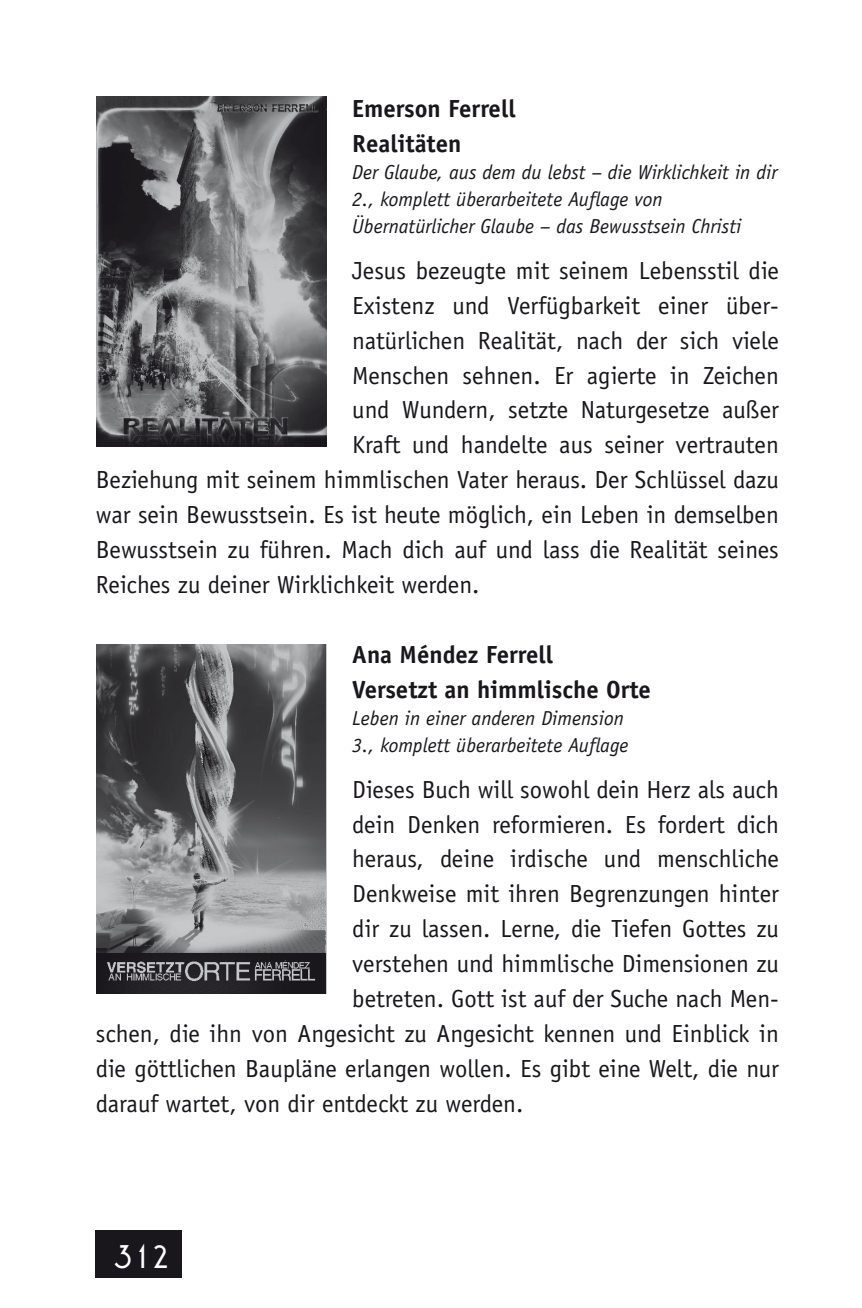
<style>
.page{position:relative;width:862px;height:1308px;background:#fff}
.page>*{position:absolute;margin:0;border:0;box-sizing:border-box;transform-origin:0 0}
.t1{font:700 31.5px "LT Oksana";color:#fff}
.t2{font:24.75px "Officina Sans";color:#1a171c}
.t3{font:700 24.75px "Officina Sans";color:#1a171c}
.t4{font:italic 20.25px "Officina Sans";color:#1a171c}
</style>
<div class="page">
<div style="left:96px;top:1230px;width:86px;height:47px;background:#1a171c"></div>
<img style="left:96px;top:97px;width:230px;height:349px">
<img style="left:96px;top:644px;width:229px;height:349px">
<p class="t3" style="left:352px;top:93px;width:165px">Emerson Ferrell</p>
<p class="t3" style="left:352px;top:128px;width:111px">Realitäten</p>
<p class="t4" style="left:352px;top:160px;width:426px">Der Glaube, aus dem du lebst – die Wirklichkeit in dir</p>
<p class="t4" style="left:352px;top:187px;width:311px">2., komplett überarbeitete Auflage von</p>
<p class="t4" style="left:352px;top:214px;width:390px">Übernatürlicher Glaube – das Bewusstsein Christi</p>
<p class="t2" style="left:352px;top:256px;width:428px">Jesus bezeugte mit seinem Lebensstil die</p>
<p class="t2" style="left:352px;top:291px;width:428px">Existenz und Verfügbarkeit einer über-</p>
<p class="t2" style="left:352px;top:326px;width:428px">natürlichen Realität, nach der sich viele</p>
<p class="t2" style="left:352px;top:361px;width:428px">Menschen sehnen. Er agierte in Zeichen</p>
<p class="t2" style="left:352px;top:395px;width:428px">und Wundern, setzte Naturgesetze außer</p>
<p class="t2" style="left:352px;top:430px;width:428px">Kraft und handelte aus seiner vertrauten</p>
<p class="t2" style="left:96px;top:465px;width:684px">Beziehung mit seinem himmlischen Vater heraus. Der Schlüssel dazu</p>
<p class="t2" style="left:96px;top:500px;width:684px">war sein Bewusstsein. Es ist heute möglich, ein Leben in demselben</p>
<p class="t2" style="left:96px;top:535px;width:684px">Bewusstsein zu führen. Mach dich auf und lass die Realität seines</p>
<p class="t2" style="left:96px;top:570px;width:385px">Reiches zu deiner Wirklichkeit werden.</p>
<p class="t3" style="left:352px;top:638px;width:202px">Ana Méndez Ferrell</p>
<p class="t3" style="left:352px;top:673px;width:300px">Versetzt an himmlische Orte</p>
<p class="t4" style="left:352px;top:706px;width:273px">Leben in einer anderen Dimension</p>
<p class="t4" style="left:352px;top:733px;width:277px">3., komplett überarbeitete Auflage</p>
<p class="t2" style="left:352px;top:775px;width:428px">Dieses Buch will sowohl dein Herz als auch</p>
<p class="t2" style="left:352px;top:809px;width:428px">dein Denken reformieren. Es fordert dich</p>
<p class="t2" style="left:352px;top:844px;width:428px">heraus, deine irdische und menschliche</p>
<p class="t2" style="left:352px;top:879px;width:428px">Denkweise mit ihren Begrenzungen hinter</p>
<p class="t2" style="left:352px;top:914px;width:428px">dir zu lassen. Lerne, die Tiefen Gottes zu</p>
<p class="t2" style="left:352px;top:949px;width:428px">verstehen und himmlische Dimensionen zu</p>
<p class="t2" style="left:352px;top:984px;width:428px">betreten. Gott ist auf der Suche nach Men-</p>
<p class="t2" style="left:96px;top:1019px;width:684px">schen, die ihn von Angesicht zu Angesicht kennen und Einblick in</p>
<p class="t2" style="left:96px;top:1054px;width:684px">die göttlichen Baupläne erlangen wollen. Es gibt eine Welt, die nur</p>
<p class="t2" style="left:96px;top:1088px;width:429px">darauf wartet, von dir entdeckt zu werden.</p>
<p class="t1" style="left:113px;top:1231px;width:58px">312</p>
</div>
